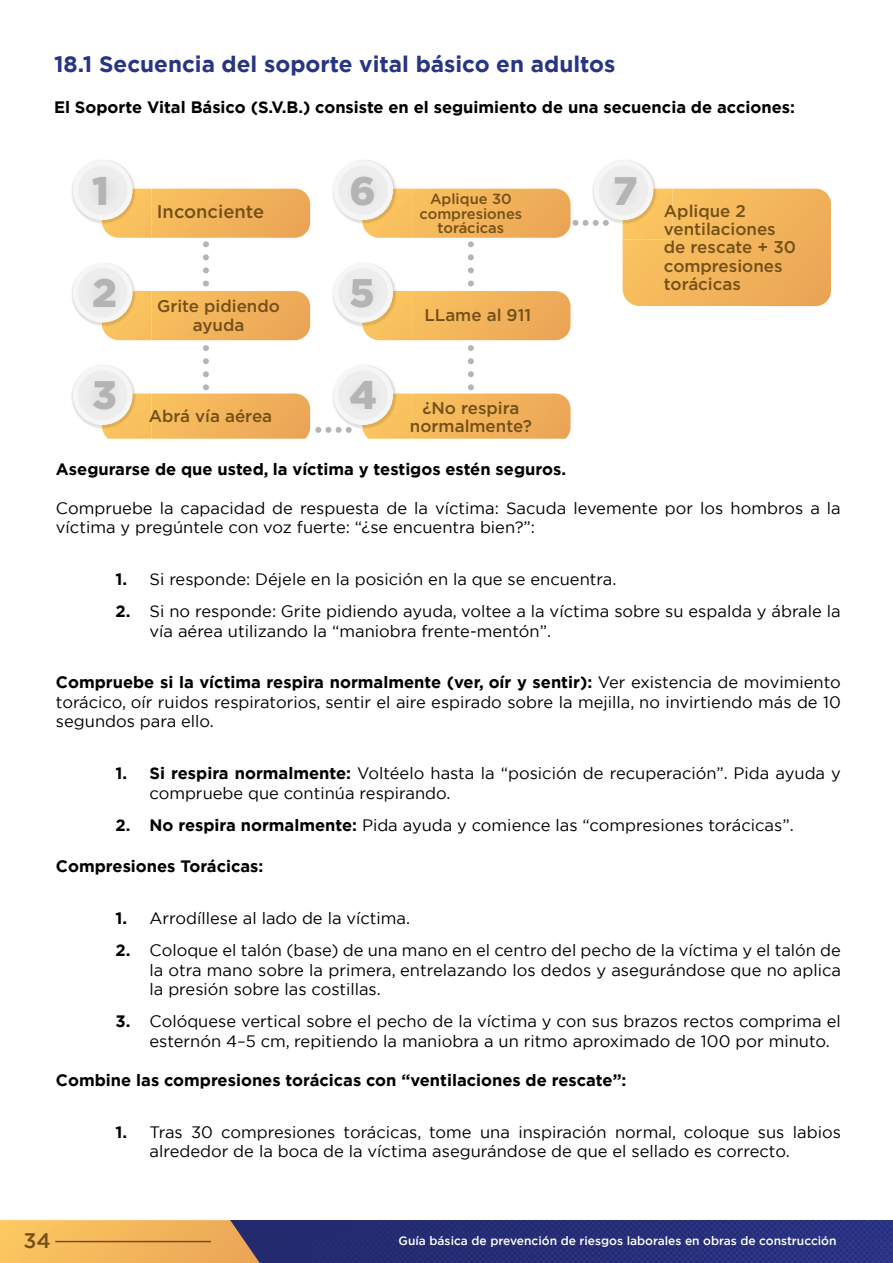
<style>
.page{position:relative;width:893px;height:1263px;background:#fff}
.page>*{position:absolute;margin:0;border:0;box-sizing:border-box;transform-origin:0 0}
.t1{font:900 39.9px "Gotham";color:#b5b4b4}
.t2{font:700 22.5px "Gotham";color:#283583}
.t3{font:500 21px "Gotham";color:#735019}
.t4{font:500 18.3px "Gotham";color:#735019}
.t5{font:500 16.95px/18.3px "Gotham";color:#735019;text-align:center}
.t6{font:16.5px/19.5px "Gotham";color:#000}
.t7{font:700 16.5px "Gotham";color:#000}
.t8{font:500 14.7px/14.2px "Gotham";color:#735019;text-align:center}
.t9{font:500 12px "Gotham";color:#fff}
.s1{font-weight:700}
</style>
<div class="page">
<img style="left:260px;top:1220px;width:633px;height:43px">
<svg style="left:0;top:1220px;width:260px;height:43px;background:#e7ae5c"></svg>
<hr style="left:55px;top:1241px;width:156px;height:1px;background:#735019">
<img style="left:72px;top:160px;width:79px;height:64px">
<img style="left:102px;top:189px;width:49px;height:49px">
<svg style="left:73px;top:161px;width:59px;height:59px"></svg>
<img style="left:78px;top:165px;width:50px;height:50px">
<img style="left:72px;top:281px;width:79px;height:60px">
<img style="left:102px;top:291px;width:49px;height:49px">
<svg style="left:73px;top:263px;width:59px;height:59px"></svg>
<img style="left:78px;top:317px;width:50px;height:1px">
<img style="left:78px;top:268px;width:50px;height:49px">
<img style="left:72px;top:383px;width:63px;height:46px">
<img style="left:102px;top:393px;width:49px;height:46px">
<svg style="left:73px;top:365px;width:59px;height:60px"></svg>
<img style="left:78px;top:370px;width:50px;height:50px">
<img style="left:351px;top:160px;width:61px;height:64px">
<img style="left:362px;top:189px;width:50px;height:49px">
<svg style="left:333px;top:161px;width:60px;height:59px"></svg>
<img style="left:338px;top:165px;width:50px;height:50px">
<img style="left:349px;top:281px;width:63px;height:60px">
<img style="left:362px;top:291px;width:50px;height:49px">
<svg style="left:333px;top:263px;width:60px;height:59px"></svg>
<img style="left:338px;top:317px;width:50px;height:1px">
<img style="left:338px;top:268px;width:50px;height:49px">
<img style="left:393px;top:393px;width:19px;height:46px">
<svg style="left:151px;top:189px;width:159px;height:58px"></svg>
<svg style="left:203px;top:254px;width:6px;height:19px"></svg>
<svg style="left:151px;top:281px;width:159px;height:70px"></svg>
<svg style="left:468px;top:358px;width:6px;height:19px"></svg>
<svg style="left:412px;top:384px;width:159px;height:55px"></svg>
<svg style="left:412px;top:161px;width:419px;height:190px"></svg>
<svg style="left:151px;top:358px;width:242px;height:81px"></svg>
<h2 class="t2" style="left:54px;top:49px;width:563px">18.1 Secuencia del soporte vital básico en adultos</h2>
<p class="t7" style="left:54px;top:96px;width:742px">El Soporte Vital Básico (S.V.B.) consiste en el seguimiento de una secuencia de acciones:</p>
<p class="t4" style="left:92px;top:199px;width:173px"><sup>1</sup> Inconciente</p>
<h1 class="t1" style="left:92px;top:270px;width:26px">2</h1>
<h1 class="t1" style="left:92px;top:372px;width:26px">3</h1>
<p class="t5" style="left:157px;top:297px;width:124px">Grite pidiendo ayuda</p>
<p class="t5" style="left:149px;top:406px;width:125px">Abrá vía aérea</p>
<h1 class="t1" style="left:350px;top:167px;width:28px">6</h1>
<h1 class="t1" style="left:350px;top:270px;width:27px">5</h1>
<h1 class="t1" style="left:350px;top:372px;width:29px">4</h1>
<p class="t8" style="left:420px;top:192px;width:104px">Aplique 30 compresiones torácicas</p>
<p class="t5" style="left:424px;top:306px;width:108px">LLame al 911</p>
<p class="t5" style="left:410px;top:398px;width:123px">¿No respira normalmente?</p>
<h1 class="t1" style="left:613px;top:167px;width:26px">7</h1>
<p class="t5" style="left:664px;top:201px;width:134px;text-align:left">Aplique 2 ventilaciones de rescate + 30 compresiones torácicas</p>
<p class="t7" style="left:56px;top:458px;width:512px">Asegurarse de que usted, la víctima y testigos estén seguros.</p>
<p class="t6" style="left:56px;top:498px;width:786px">Compruebe la capacidad de respuesta de la víctima: Sacuda levemente por los hombros a la víctima y pregúntele con voz fuerte: “¿se encuentra bien?”:</p>
<p class="t6" style="left:115px;top:569px;width:502px"><span class="s1">1.</span> Si responde: Déjele en la posición en la que se encuentra.</p>
<p class="t6" style="left:149px;top:601px;width:693px;text-indent:-34px"><span class="s1">2.</span> Si no responde: Grite pidiendo ayuda, voltee a la víctima sobre su espalda y ábrale la vía aérea utilizando la “maniobra frente-mentón”.</p>
<p class="t6" style="left:56px;top:672px;width:786px;text-align:justify"><span class="s1">Compruebe si la víctima respira normalmente (ver, oír y sentir):</span> Ver existencia de movimiento torácico, oír ruidos respiratorios, sentir el aire espirado sobre la mejilla, no invirtiendo más de 10 segundos para ello.</p>
<p class="t6" style="left:149px;top:763px;width:693px;text-indent:-34px"><span class="s1">1. Si respira normalmente:</span> Voltéelo hasta la “posición de recuperación”. Pida ayuda y compruebe que continúa respirando.</p>
<p class="t6" style="left:115px;top:815px;width:680px"><span class="s1">2. No respira normalmente:</span> Pida ayuda y comience las “compresiones torácicas”.</p>
<p class="t7" style="left:56px;top:855px;width:209px">Compresiones Torácicas:</p>
<p class="t6" style="left:115px;top:908px;width:296px"><span class="s1">1.</span> Arrodíllese al lado de la víctima.</p>
<p class="t6" style="left:150px;top:940px;width:693px;text-align:justify;text-indent:-34px"><span class="s1">2.</span> Coloque el talón (base) de una mano en el centro del pecho de la víctima y el talón de la otra mano sobre la primera, entrelazando los dedos y asegurándose que no aplica la presión sobre las costillas.</p>
<p class="t6" style="left:150px;top:1011px;width:693px;text-indent:-34px"><span class="s1">3.</span> Colóquese vertical sobre el pecho de la víctima y con sus brazos rectos comprima el esternón 4–5 cm, repitiendo la maniobra a un ritmo aproximado de 100 por minuto.</p>
<p class="t7" style="left:56px;top:1069px;width:572px">Combine las compresiones torácicas con “ventilaciones de rescate”:</p>
<p class="t6" style="left:150px;top:1122px;width:693px;text-indent:-34px"><span class="s1">1.</span> Tras 30 compresiones torácicas, tome una inspiración normal, coloque sus labios alrededor de la boca de la víctima asegurándose de que el sellado es correcto.</p>
<p class="t3" style="left:23px;top:1227px;width:29px">34</p>
<p class="t9" style="left:399px;top:1232px;width:439px">Guía básica de prevención de riesgos laborales en obras de construcción</p>
</div>
